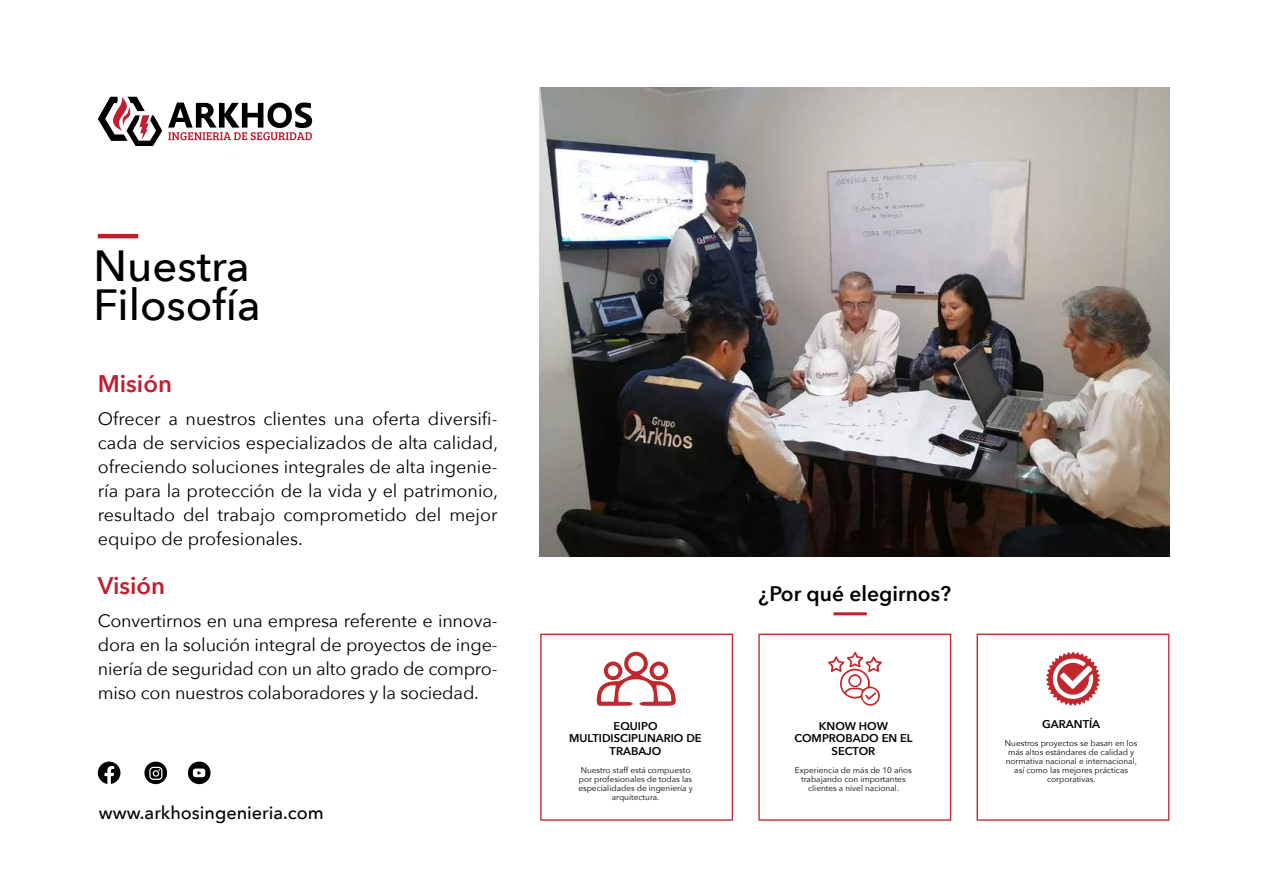
<style>
.page{position:relative;width:1263px;height:893px;background:#fff}
.page>*{position:absolute;margin:0;border:0;box-sizing:border-box;transform-origin:0 0}
.t1{font:500 43.5px/39px "Avenir Next";color:#000}
.t2{font:600 24px "Avenir Next";color:#c21e30}
.t3{font:600 21px "Avenir Next";color:#000}
.t4{font:18px/24px "Avenir Next";letter-spacing:-.01em;color:#000;text-align:justify}
.t5{font:500 18px "Avenir Next";color:#000}
.t6{font:600 11.25px/12.8px "Avenir Next";color:#000;text-align:center}
.t7{font:8.25px/9px "Avenir Next";color:#000;text-align:center}
</style>
<div class="page">
<svg style="left:98px;top:97px;width:64px;height:49px"></svg>
<svg style="left:168px;top:102px;width:144px;height:38px"></svg>
<svg style="left:98px;top:762px;width:22px;height:22px"></svg>
<svg style="left:188px;top:762px;width:23px;height:22px"></svg>
<svg style="left:144px;top:762px;width:23px;height:22px"></svg>
<img style="left:539px;top:87px;width:630px;height:469px">
<hr style="left:98px;top:234px;width:40px;height:4px;background:#c21e30">
<hr style="left:833px;top:612px;width:34px;height:3px;background:#c21e30">
<svg style="left:540px;top:634px;width:193px;height:187px"></svg>
<svg style="left:976px;top:634px;width:193px;height:187px"></svg>
<svg style="left:758px;top:634px;width:193px;height:187px"></svg>
<h1 class="t1" style="left:94px;top:245px;width:169px">Nuestra<br>Filosofía</h1>
<h2 class="t2" style="left:98px;top:363px;width:76px">Misión</h2>
<p class="t4" style="left:98px;top:406px;width:402px">Ofrecer a nuestros clientes una oferta diversifi&shy;cada de servicios especializados de alta calidad, ofreciendo soluciones integrales de alta ingenie&shy;ría para la protección de la vida y el patrimonio, resultado del trabajo comprometido del mejor equipo de profesionales.</p>
<h2 class="t2" style="left:98px;top:565px;width:69px">Visión</h2>
<p class="t4" style="left:98px;top:608px;width:401px">Convertirnos en una empresa referente e innova&shy;dora en la solución integral de proyectos de inge&shy;niería de seguridad con un alto grado de compro&shy;miso con nuestros colaboradores y la sociedad.</p>
<p class="t5" style="left:99px;top:797px;width:226px">www.arkhosingenieria.com</p>
<p class="t6" style="left:569px;top:719px;width:134px">EQUIPO<br>MULTIDISCIPLINARIO DE<br>TRABAJO</p>
<p class="t7" style="left:578px;top:765px;width:116px">Nuestro staff está compuesto por profesionales de todas las especialidades de ingeniería y arquitectura.</p>
<p class="t3" style="left:758px;top:576px;width:194px">¿Por qué elegirnos?</p>
<p class="t6" style="left:794px;top:719px;width:120px">KNOW HOW<br>COMPROBADO EN EL<br>SECTOR</p>
<p class="t7" style="left:795px;top:765px;width:119px">Experiencia de más de 10 años trabajando con importantes clientes a nivel nacional.</p>
<p class="t6" style="left:1042px;top:718px;width:59px">GARANTÍA</p>
<p class="t7" style="left:1005px;top:739px;width:134px">Nuestros proyectos se basan en los más altos estándares de calidad y normativa nacional e internacional, así como las mejores prácticas corporativas.</p>
</div>
